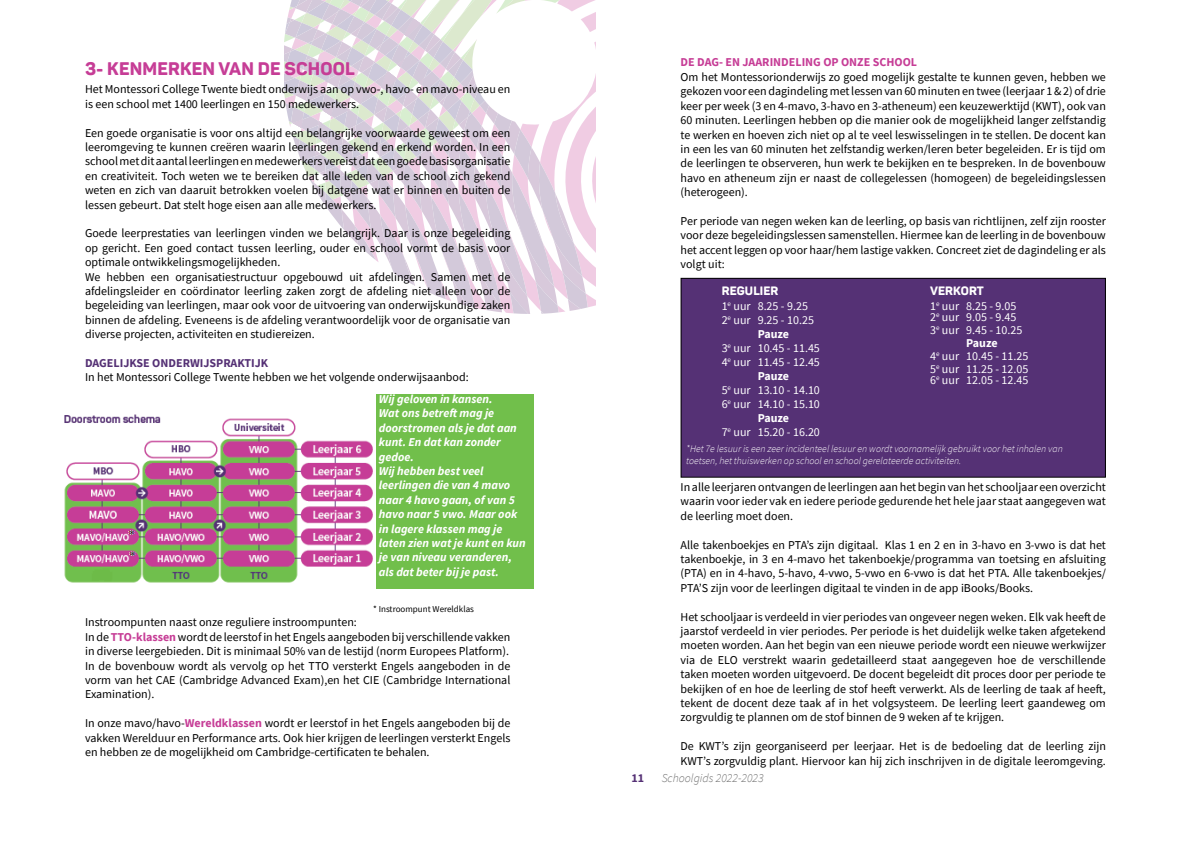
<style>
.page{position:relative;width:1191px;height:842px;background:#fff}
.page>*{position:absolute;margin:0;border:0;box-sizing:border-box;transform-origin:0 0}
.t1{font:800 18px "Panton W01";letter-spacing:.01em;color:#c63d96}
.t2{font:12px/14.4px "Source Sans Pro";color:#000;text-align:justify}
.t3{font:italic 700 12px/14.4px "Source Sans Pro";color:#fff}
.t4{font:12px/13px "Source Sans Pro";color:#fff}
.t5{font:700 12px "Source Sans Pro";color:#c63d96}
.t6{font:700 12px "Source Sans Pro";color:#553175}
.t7{font:italic 300 12px "Source Sans Pro";color:#6f6f6f}
.t8{font:700 12px "Source Sans Pro";letter-spacing:-.005em;color:#fff}
.t9{font:800 12px "Panton W01";letter-spacing:.01em;color:#fff}
.t10{font:italic 300 10px/12px "Source Sans Pro";color:#fff}
.t11{font:9px "Source Sans Pro";color:#000}
.s1{font-weight:700;color:#c63d96}
.s2{font-weight:700}
</style>
<div class="page">
<svg style="left:285px;top:0;width:310px;height:314px"></svg>
<img style="left:64px;top:414px;width:309px;height:169px">
<div style="left:376px;top:394px;width:158px;height:194px;background:#71bf4b"></div>
<div style="left:681px;top:278px;width:424px;height:199px;background:#553175"></div>
<div style="left:680px;top:278px;width:426px;height:200px;border:1px solid #000"></div>
<h1 class="t1" style="left:85px;top:58px;width:271px">3- KENMERKEN VAN DE SCHOOL</h1>
<p class="t2" style="left:85px;top:82px;width:427px">Het Montessori College Twente biedt onderwijs aan op vwo-, havo- en mavo-niveau en is een school met 1400 leerlingen en 150 medewerkers.</p>
<p class="t2" style="left:85px;top:125px;width:427px">Een goede organisatie is voor ons altijd een belangrijke voorwaarde geweest om een leeromgeving te kunnen creëren waarin leerlingen gekend en erkend worden. In een school met dit aantal leerlingen en medewerkers vereist dat een goede basisorganisatie en creativiteit. Toch weten we te bereiken dat alle leden van de school zich gekend weten en zich van daaruit betrokken voelen bij datgene wat er binnen en buiten de lessen gebeurt. Dat stelt hoge eisen aan alle medewerkers.</p>
<p class="t2" style="left:85px;top:226px;width:427px;text-align:left">Goede leerprestaties van leerlingen vinden we belangrijk. Daar is onze begeleiding op gericht. Een goed contact tussen leerling, ouder en school vormt de basis voor optimale ontwikkelingsmogelijkheden.<br>We hebben een organisatiestructuur opgebouwd uit afdelingen. Samen met de afdelingsleider en coördinator leerling zaken zorgt de afdeling niet alleen voor de begeleiding van leerlingen, maar ook voor de uitvoering van onderwijskundige zaken binnen de afdeling. Eveneens is de afdeling verantwoordelijk voor de organisatie van diverse projecten, activiteiten en studiereizen.</p>
<p class="t6" style="left:85px;top:355px;width:185px">DAGELIJKSE ONDERWIJSPRAKTIJK</p>
<p class="t2" style="left:85px;top:370px;width:385px">In het Montessori College Twente hebben we het volgende onderwijsaanbod:</p>
<p class="t3" style="left:379px;top:392px;width:148px">Wij geloven in kansen.<br>Wat ons betreft mag je doorstromen als je dat aan kunt. En dat kan zonder gedoe.<br>Wij hebben best veel leerlingen die van 4 mavo naar 4 havo gaan, of van 5 havo naar 5 vwo. Maar ook in lagere klassen mag je laten zien wat je kunt en kun je van niveau veranderen, als dat beter bij je past.</p>
<p class="t11" style="left:373px;top:603px;width:102px">* Instroompunt Wereldklas</p>
<p class="t2" style="left:85px;top:615px;width:427px;text-align:left">Instroompunten naast onze reguliere instroompunten:<br>In de <span class="s1">TTO-klassen</span> wordt de leerstof in het Engels aangeboden bij verschillende vakken in diverse leergebieden. Dit is minimaal 50% van de lestijd (norm Europees Platform).<br>In de bovenbouw wordt als vervolg op het TTO versterkt Engels aangeboden in de vorm van het CAE (Cambridge Advanced Exam),en het CIE (Cambridge International Examination).</p>
<p class="t2" style="left:85px;top:716px;width:427px">In onze mavo/havo-<span class="s1">Wereldklassen</span> wordt er leerstof in het Engels aangeboden bij de vakken Werelduur en Performance arts. Ook hier krijgen de leerlingen versterkt Engels en hebben ze de mogelijkheid om Cambridge-certificaten te behalen.</p>
<p class="t5" style="left:680px;top:54px;width:238px">DE DAG- EN JAARINDELING OP ONZE SCHOOL</p>
<p class="t2" style="left:680px;top:70px;width:427px">Om het Montessorionderwijs zo goed mogelijk gestalte te kunnen geven, hebben we gekozen voor een dagindeling met lessen van 60 minuten en twee (leerjaar 1 &amp; 2) of drie keer per week (3 en 4-mavo, 3-havo en 3-atheneum) een keuzewerktijd (KWT), ook van 60 minuten. Leerlingen hebben op die manier ook de mogelijkheid langer zelfstandig te werken en hoeven zich niet op al te veel leswisselingen in te stellen. De docent kan in een les van 60 minuten het zelfstandig werken/leren beter begeleiden. Er is tijd om de leerlingen te observeren, hun werk te bekijken en te bespreken. In de bovenbouw havo en atheneum zijn er naast de collegelessen (homogeen) de begeleidingslessen (heterogeen).</p>
<p class="t2" style="left:680px;top:214px;width:427px">Per periode van negen weken kan de leerling, op basis van richtlijnen, zelf zijn rooster voor deze begeleidingslessen samenstellen. Hiermee kan de leerling in de bovenbouw het accent leggen op voor haar/hem lastige vakken. Concreet ziet de dagindeling er als volgt uit:</p>
<p class="t4" style="left:721px;top:300px;width:88px">1<sup>e</sup> uur 8.25 - 9.25</p>
<p class="t4" style="left:721px;top:314px;width:94px">2<sup>e</sup> uur 9.25 - 10.25</p>
<p class="t8" style="left:757px;top:326px;width:33px">Pauze</p>
<p class="t4" style="left:721px;top:342px;width:100px">3<sup>e</sup> uur 10.45 - 11.45</p>
<p class="t4" style="left:721px;top:356px;width:100px">4<sup>e</sup> uur 11.45 - 12.45</p>
<p class="t8" style="left:757px;top:368px;width:33px">Pauze</p>
<p class="t4" style="left:721px;top:384px;width:100px">5<sup>e</sup> uur 13.10 - 14.10</p>
<p class="t4" style="left:721px;top:398px;width:100px">6<sup>e</sup> uur 14.10 - 15.10</p>
<p class="t8" style="left:757px;top:410px;width:33px">Pauze</p>
<p class="t4" style="left:721px;top:426px;width:100px">7<sup>e</sup> uur 15.20 - 16.20</p>
<p class="t9" style="left:930px;top:284px;width:55px">VERKORT</p>
<p class="t9" style="left:721px;top:284px;width:58px">REGULIER</p>
<p class="t4" style="left:930px;top:301px;width:88px;line-height:11px">1<sup>e</sup> uur 8.25 - 9.05<br>2<sup>e</sup> uur 9.05 - 9.45</p>
<p class="t4" style="left:930px;top:324px;width:100px;text-align:center">3<sup>e</sup> uur 9.45 - 10.25<br><span class="s2">Pauze<br></span>4<sup>e</sup> uur 10.45 - 11.25<br>5<sup>e</sup> uur 11.25 - 12.05</p>
<p class="t4" style="left:930px;top:374px;width:100px">6<sup>e</sup> uur 12.05 - 12.45</p>
<p class="t10" style="left:686px;top:442px;width:378px">*Het 7e lesuur is een zeer incidenteel lesuur en wordt voornamelijk gebruikt voor het inhalen van toetsen, het thuiswerken op school en school gerelateerde activiteiten.</p>
<p class="t2" style="left:680px;top:480px;width:427px">In alle leerjaren ontvangen de leerlingen aan het begin van het schooljaar een overzicht waarin voor ieder vak en iedere periode gedurende het hele jaar staat aangegeven wat de leerling moet doen.</p>
<p class="t2" style="left:680px;top:537px;width:427px">Alle takenboekjes en PTA’s zijn digitaal. Klas 1 en 2 en in 3-havo en 3-vwo is dat het takenboekje, in 3 en 4-mavo het takenboekje/programma van toetsing en afsluiting (PTA) en in 4-havo, 5-havo, 4-vwo, 5-vwo en 6-vwo is dat het PTA. Alle takenboekjes/ PTA’S zijn voor de leerlingen digitaal te vinden in de app iBooks/Books.</p>
<p class="t2" style="left:680px;top:609px;width:427px">Het schooljaar is verdeeld in vier periodes van ongeveer negen weken. Elk vak heeft de jaarstof verdeeld in vier periodes. Per periode is het duidelijk welke taken afgetekend moeten worden. Aan het begin van een nieuwe periode wordt een nieuwe werkwijzer via de ELO verstrekt waarin gedetailleerd staat aangegeven hoe de verschillende taken moeten worden uitgevoerd. De docent begeleidt dit proces door per periode te bekijken of en hoe de leerling de stof heeft verwerkt. Als de leerling de taak af heeft, tekent de docent deze taak af in het volgsysteem. De leerling leert gaandeweg om zorgvuldig te plannen om de stof binnen de 9 weken af te krijgen.</p>
<p class="t2" style="left:680px;top:739px;width:427px">De KWT’s zijn georganiseerd per leerjaar. Het is de bedoeling dat de leerling zijn<br>KWT’s zorgvuldig plant. Hiervoor kan hij zich inschrijven in de digitale leeromgeving.</p>
<p class="t6" style="left:631px;top:769px;width:14px">11</p>
<p class="t7" style="left:661px;top:770px;width:103px">Schoolgids 2022-2023</p>
</div>
